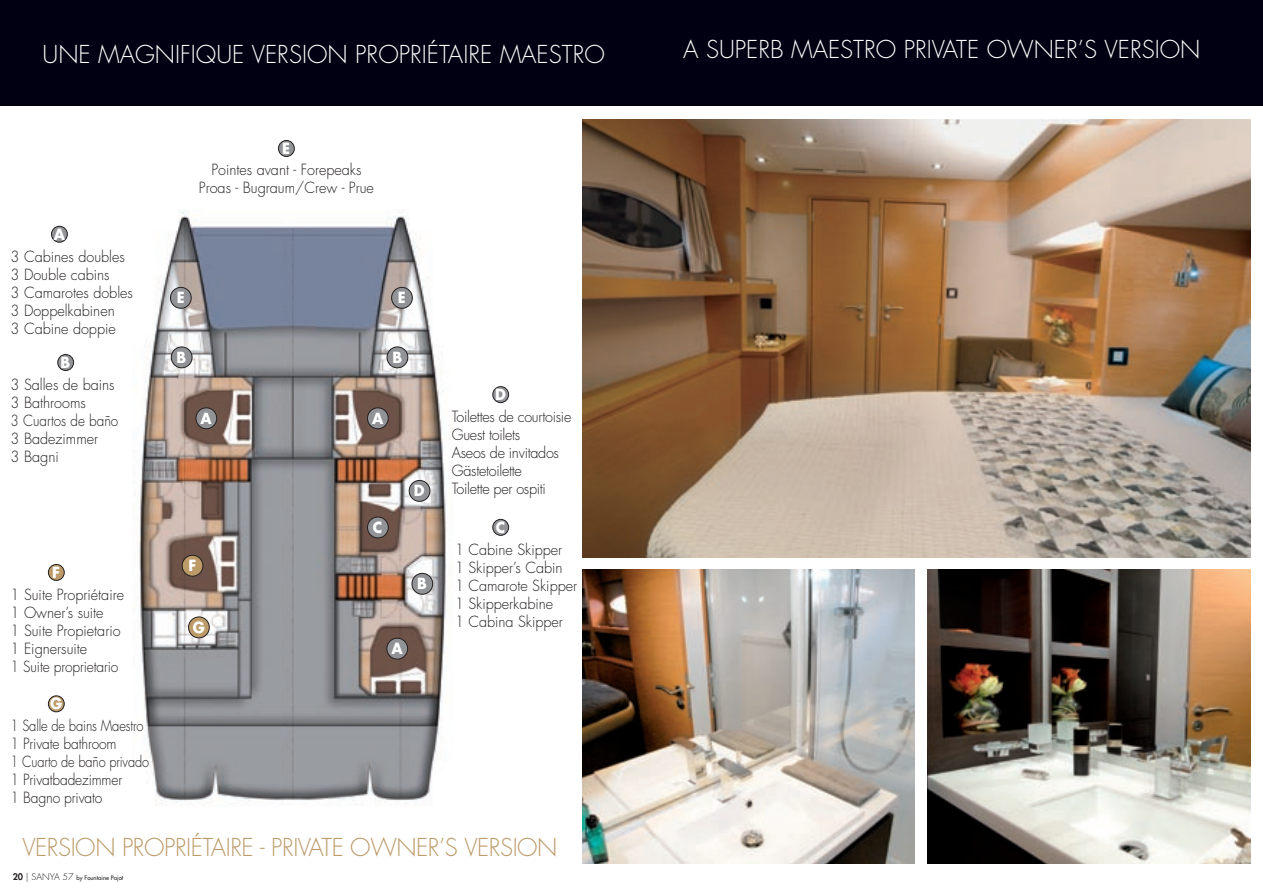
<style>
.page{position:relative;width:1263px;height:893px;background:#fff}
.page>*{position:absolute;margin:0;border:0;box-sizing:border-box;transform-origin:0 0}
.t1{font:300 24px "Futura";color:#fff}
.t2{font:300 24px "Futura";letter-spacing:-.02em;color:#bc9b69}
.t3{font:300 15px/18px "Futura";color:#231f20;scale:.96 1}
.t4{font:300 15px/18px "Futura";color:#231f20;scale:.86 1}
.t5{font:300 15px/18px "Futura";letter-spacing:-.02em;color:#231f20;scale:.96 1}
.t6{font:700 15px "Futura";color:#fff;scale:.96 1}
.t7{font:300 9px "Futura";color:#231f20}
.t8{font:6px "Futura";color:#231f20}
.s1{font-weight:800}
.s2{font-weight:300;font-size:9px}
</style>
<div class="page">
<div style="left:0;top:0;width:1263px;height:106px;background:#000012"></div>
<img style="left:139px;top:209px;width:308px;height:595px">
<div style="left:196px;top:408px;width:21px;height:21px;background:#919396;border-radius:50%"></div>
<div style="left:196px;top:407px;width:21px;height:22px;border:1px solid #231f20;border-radius:50%"></div>
<div style="left:182px;top:555px;width:21px;height:21px;background:#bc9b69;border-radius:50%"></div>
<div style="left:182px;top:555px;width:21px;height:22px;border:1px solid #231f20;border-radius:50%"></div>
<div style="left:367px;top:517px;width:21px;height:21px;background:#919396;border-radius:50%"></div>
<div style="left:367px;top:517px;width:22px;height:21px;border:1px solid #231f20;border-radius:50%"></div>
<div style="left:387px;top:638px;width:21px;height:21px;background:#919396;border-radius:50%"></div>
<div style="left:386px;top:638px;width:22px;height:21px;border:1px solid #231f20;border-radius:50%"></div>
<div style="left:367px;top:408px;width:21px;height:21px;background:#919396;border-radius:50%"></div>
<div style="left:367px;top:407px;width:22px;height:22px;border:1px solid #231f20;border-radius:50%"></div>
<div style="left:409px;top:480px;width:21px;height:21px;background:#919396;border-radius:50%"></div>
<div style="left:409px;top:480px;width:21px;height:22px;border:1px solid #231f20;border-radius:50%"></div>
<div style="left:170px;top:287px;width:21px;height:21px;background:#919396;border-radius:50%"></div>
<div style="left:170px;top:287px;width:22px;height:22px;border:1px solid #231f20;border-radius:50%"></div>
<div style="left:392px;top:287px;width:20px;height:21px;background:#919396;border-radius:50%"></div>
<div style="left:391px;top:287px;width:22px;height:22px;border:1px solid #231f20;border-radius:50%"></div>
<div style="left:493px;top:519px;width:16px;height:16px;background:#919396;border-radius:50%"></div>
<div style="left:492px;top:519px;width:17px;height:17px;border:1px solid #231f20;border-radius:50%"></div>
<div style="left:493px;top:387px;width:16px;height:16px;background:#919396;border-radius:50%"></div>
<div style="left:492px;top:386px;width:17px;height:17px;border:1px solid #231f20;border-radius:50%"></div>
<div style="left:412px;top:573px;width:21px;height:21px;background:#919396;border-radius:50%"></div>
<div style="left:412px;top:573px;width:21px;height:22px;border:1px solid #231f20;border-radius:50%"></div>
<div style="left:189px;top:617px;width:20px;height:21px;background:#bc9b69;border-radius:50%"></div>
<div style="left:188px;top:617px;width:22px;height:21px;border:1px solid #231f20;border-radius:50%"></div>
<div style="left:171px;top:347px;width:21px;height:21px;background:#919396;border-radius:50%"></div>
<div style="left:171px;top:347px;width:21px;height:21px;border:1px solid #231f20;border-radius:50%"></div>
<div style="left:387px;top:347px;width:21px;height:21px;background:#919396;border-radius:50%"></div>
<div style="left:387px;top:347px;width:21px;height:21px;border:1px solid #231f20;border-radius:50%"></div>
<div style="left:48px;top:564px;width:16px;height:16px;background:#bc9b69;border-radius:50%"></div>
<div style="left:48px;top:564px;width:17px;height:17px;border:1px solid #231f20;border-radius:50%"></div>
<div style="left:278px;top:140px;width:16px;height:16px;background:#919396;border-radius:50%"></div>
<div style="left:278px;top:140px;width:17px;height:17px;border:1px solid #231f20;border-radius:50%"></div>
<div style="left:58px;top:354px;width:16px;height:16px;background:#919396;border-radius:50%"></div>
<div style="left:57px;top:354px;width:17px;height:17px;border:1px solid #231f20;border-radius:50%"></div>
<div style="left:48px;top:696px;width:16px;height:16px;background:#bc9b69;border-radius:50%"></div>
<div style="left:48px;top:695px;width:17px;height:17px;border:1px solid #231f20;border-radius:50%"></div>
<div style="left:52px;top:226px;width:15px;height:16px;background:#919396;border-radius:50%"></div>
<div style="left:51px;top:226px;width:17px;height:17px;border:1px solid #231f20;border-radius:50%"></div>
<img style="left:927px;top:570px;width:323px;height:293px">
<img style="left:583px;top:570px;width:331px;height:293px">
<img style="left:583px;top:119px;width:667px;height:438px">
<h1 class="t1" style="left:43px;top:39px;width:145px">Une magnifique</h1>
<h1 class="t1" style="left:252px;top:39px;width:14px">versio</h1>
<h1 class="t1" style="left:328px;top:39px;width:52px">n Propri</h1>
<h1 class="t1" style="left:427px;top:39px;width:179px">étaire MAESTRO</h1>
<h1 class="t1" style="left:683px;top:35px;width:37px">A superb</h1>
<h1 class="t1" style="left:791px;top:35px;width:327px">MAESTRO private owner’s versio</h1>
<h1 class="t1" style="left:1180px;top:35px;width:22px">n</h1>
<p class="t6" style="left:54px;top:224px;width:13px">A</p>
<p class="t3" style="left:11px;top:248px;width:129px">3 Cabines doubles<br>3 Double cabins<br>3 Camarotes dobles<br>3 Doppelkabinen<br>3 Cabine doppie</p>
<p class="t6" style="left:61px;top:352px;width:12px">B</p>
<p class="t3" style="left:11px;top:376px;width:114px">3 Salles de bains<br>3 Bathrooms<br>3 Cuartos de baño<br>3 Badezimmer<br>3 Bagni</p>
<p class="t6" style="left:52px;top:562px;width:10px">F</p>
<p class="t3" style="left:11px;top:586px;width:120px">1 Suite Propriétaire<br>1 Owner’s suite<br>1 Suite Propietario<br>1 Eignersuite<br>1 Suite proprietario</p>
<p class="t6" style="left:50px;top:694px;width:14px">G</p>
<p class="t4" style="left:11px;top:717px;width:162px">1 Salle de bains Maestro<br>1 Private bathroom<br>1 Cuarto de baño privado<br>1 Privatbadezimmer<br>1 Bagno privato</p>
<p class="t6" style="left:282px;top:138px;width:10px">E</p>
<p class="t3" style="left:199px;top:161px;width:184px;text-align:center">Pointes avant - Forepeaks<br>Proas - Bugraum/Crew - Prue</p>
<p class="t6" style="left:177px;top:287px;width:10px">E</p>
<p class="t6" style="left:398px;top:287px;width:10px">E</p>
<p class="t6" style="left:177px;top:347px;width:12px">B</p>
<p class="t6" style="left:392px;top:347px;width:12px">B</p>
<p class="t6" style="left:201px;top:408px;width:13px">A</p>
<p class="t6" style="left:372px;top:408px;width:13px">A</p>
<p class="t6" style="left:188px;top:555px;width:10px">F</p>
<p class="t6" style="left:193px;top:617px;width:14px">G</p>
<p class="t6" style="left:373px;top:517px;width:11px">C</p>
<p class="t6" style="left:414px;top:481px;width:13px">D</p>
<p class="t6" style="left:417px;top:573px;width:12px">B</p>
<p class="t6" style="left:391px;top:638px;width:13px">A</p>
<p class="t6" style="left:495px;top:384px;width:13px">D</p>
<p class="t5" style="left:452px;top:408px;width:126px">Toilettes de courtoisie<br>Guest toilets<br>Aseos de invitados<br>Gästetoilette<br>Toilette per ospiti</p>
<p class="t6" style="left:496px;top:517px;width:11px">C</p>
<p class="t3" style="left:455px;top:541px;width:129px">1 Cabine Skipper<br>1 Skipper’s Cabin<br>1 Camarote Skipper<br>1 Skipperkabine<br>1 Cabina Skipper</p>
<h1 class="t2" style="left:22px;top:833px;width:26px">Versio</h1>
<h1 class="t2" style="left:95px;top:833px;width:383px">n PROPRIétaire - Private owner’s versio</h1>
<h1 class="t2" style="left:537px;top:833px;width:22px">n</h1>
<p class="t7" style="left:13px;top:871px;width:31px"><span class="s1">20</span> | SANYA</p>
<p class="t8" style="left:63px;top:874px;width:62px"><span class="s2">57</span> by Fountaine Pajot</p>
</div>
